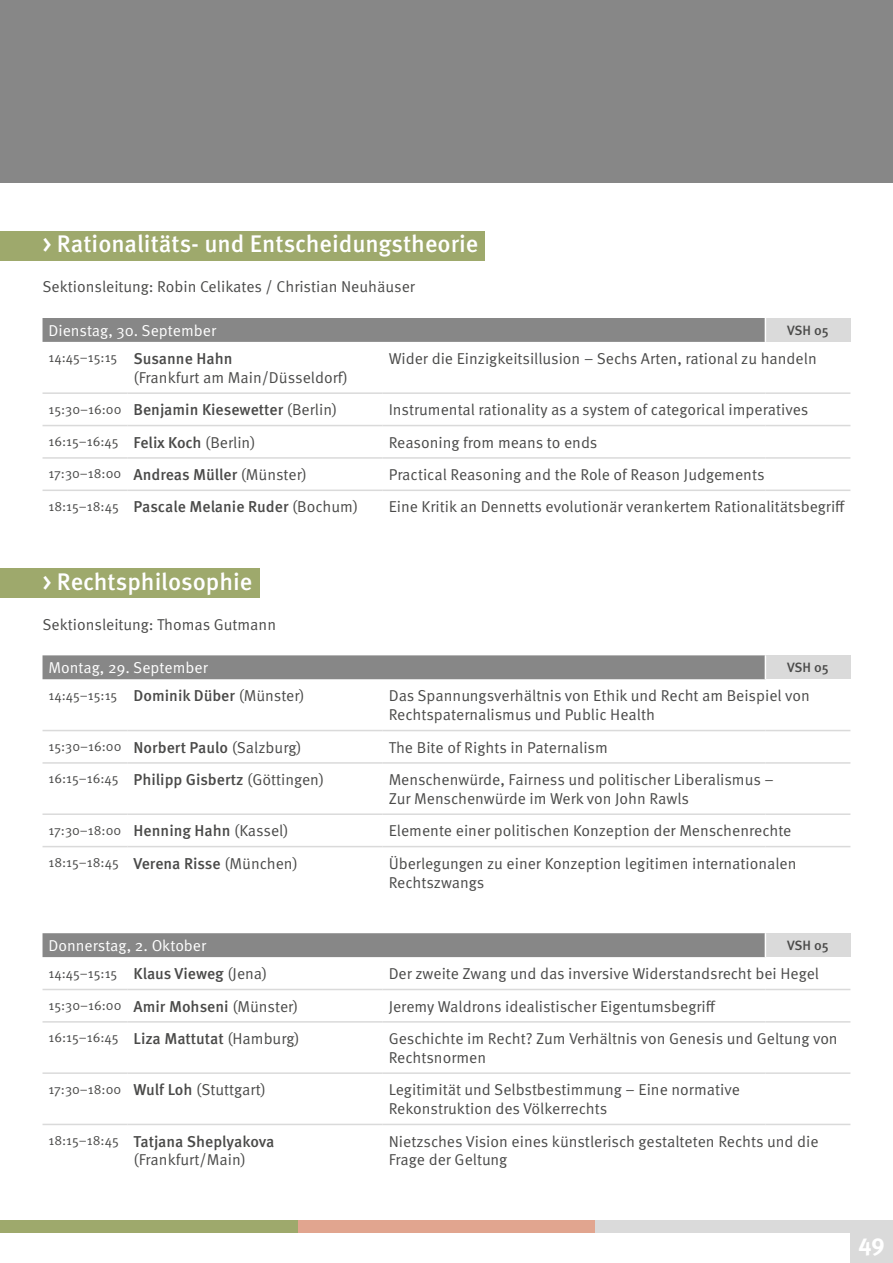
<style>
.page{position:relative;width:893px;height:1263px;background:#fff}
.page>*{position:absolute;margin:0;border:0;box-sizing:border-box;transform-origin:0 0}
.t1{font:500 24px "Meta OT";color:#fff}
.t2{font:700 24px "Meta OT";color:#fff}
.t3{font:15.75px/18.9px "Meta OT";color:#4a4a49}
.t4{font:500 15.75px/18.9px "Meta OT";color:#4a4a49}
.t5{font:15.75px "Meta OT";color:#fff}
.t6{font:13.5px "Meta OT";color:#4a4a49}
.t7{font:500 13.5px "Meta OT";color:#4a4a49}
.s1{font-weight:500;font-size:15.75px}
.s2{font-weight:400;font-size:13.5px}
.s3{font-weight:400}
.s4{font-size:15.75px}
</style>
<div class="page">
<div style="left:850px;top:1220px;width:43px;height:43px;background:#dadada"></div>
<div style="left:0;top:0;width:893px;height:183px;background:#878787"></div>
<div style="left:298px;top:1220px;width:297px;height:13px;background:#e1a58f"></div>
<div style="left:595px;top:1220px;width:298px;height:13px;background:#dadada"></div>
<div style="left:0;top:1220px;width:298px;height:13px;background:#9ea96c"></div>
<div style="left:0;top:568px;width:259px;height:29px;background:#9ea96c"></div>
<div style="left:0;top:231px;width:485px;height:29px;background:#9ea96c"></div>
<div style="left:765px;top:318px;width:85px;height:24px;background:#dadada"></div>
<hr style="left:43px;top:392px;width:85px;height:2px;background:#dadada">
<hr style="left:128px;top:392px;width:255px;height:2px;background:#dadada">
<hr style="left:383px;top:392px;width:382px;height:2px;background:#dadada">
<hr style="left:765px;top:392px;width:85px;height:2px;background:#dadada">
<hr style="left:43px;top:425px;width:85px;height:1px;background:#dadada">
<hr style="left:128px;top:425px;width:255px;height:1px;background:#dadada">
<hr style="left:383px;top:425px;width:382px;height:1px;background:#dadada">
<hr style="left:765px;top:425px;width:85px;height:1px;background:#dadada">
<hr style="left:43px;top:457px;width:85px;height:2px;background:#dadada">
<hr style="left:128px;top:457px;width:255px;height:2px;background:#dadada">
<hr style="left:383px;top:457px;width:382px;height:2px;background:#dadada">
<hr style="left:765px;top:457px;width:85px;height:2px;background:#dadada">
<hr style="left:43px;top:490px;width:85px;height:1px;background:#dadada">
<hr style="left:128px;top:490px;width:255px;height:1px;background:#dadada">
<hr style="left:383px;top:490px;width:382px;height:1px;background:#dadada">
<hr style="left:765px;top:490px;width:85px;height:1px;background:#dadada">
<div style="left:43px;top:318px;width:723px;height:24px;background:#878787"></div>
<div style="left:765px;top:655px;width:85px;height:24px;background:#dadada"></div>
<hr style="left:43px;top:730px;width:85px;height:1px;background:#dadada">
<hr style="left:128px;top:730px;width:255px;height:1px;background:#dadada">
<hr style="left:383px;top:730px;width:382px;height:1px;background:#dadada">
<hr style="left:765px;top:730px;width:85px;height:1px;background:#dadada">
<hr style="left:43px;top:762px;width:85px;height:2px;background:#dadada">
<hr style="left:128px;top:762px;width:255px;height:2px;background:#dadada">
<hr style="left:383px;top:762px;width:382px;height:2px;background:#dadada">
<hr style="left:765px;top:762px;width:85px;height:2px;background:#dadada">
<hr style="left:43px;top:813px;width:85px;height:2px;background:#dadada">
<hr style="left:128px;top:813px;width:255px;height:2px;background:#dadada">
<hr style="left:383px;top:813px;width:382px;height:2px;background:#dadada">
<hr style="left:765px;top:813px;width:85px;height:2px;background:#dadada">
<hr style="left:43px;top:846px;width:85px;height:1px;background:#dadada">
<hr style="left:128px;top:846px;width:255px;height:1px;background:#dadada">
<hr style="left:383px;top:846px;width:382px;height:1px;background:#dadada">
<hr style="left:765px;top:846px;width:85px;height:1px;background:#dadada">
<div style="left:43px;top:655px;width:723px;height:24px;background:#878787"></div>
<div style="left:765px;top:933px;width:85px;height:24px;background:#dadada"></div>
<hr style="left:43px;top:989px;width:85px;height:1px;background:#dadada">
<hr style="left:128px;top:989px;width:255px;height:1px;background:#dadada">
<hr style="left:383px;top:989px;width:382px;height:1px;background:#dadada">
<hr style="left:765px;top:989px;width:85px;height:1px;background:#dadada">
<hr style="left:43px;top:1021px;width:85px;height:1px;background:#dadada">
<hr style="left:128px;top:1021px;width:255px;height:1px;background:#dadada">
<hr style="left:383px;top:1021px;width:382px;height:1px;background:#dadada">
<hr style="left:765px;top:1021px;width:85px;height:1px;background:#dadada">
<hr style="left:43px;top:1072px;width:85px;height:2px;background:#dadada">
<hr style="left:128px;top:1072px;width:255px;height:2px;background:#dadada">
<hr style="left:383px;top:1072px;width:382px;height:2px;background:#dadada">
<hr style="left:765px;top:1072px;width:85px;height:2px;background:#dadada">
<hr style="left:43px;top:1124px;width:85px;height:1px;background:#dadada">
<hr style="left:128px;top:1124px;width:255px;height:1px;background:#dadada">
<hr style="left:383px;top:1124px;width:382px;height:1px;background:#dadada">
<hr style="left:765px;top:1124px;width:85px;height:1px;background:#dadada">
<div style="left:43px;top:933px;width:723px;height:24px;background:#878787"></div>
<h1 class="t1" style="left:43px;top:229px;width:437px">&gt; Rationalitäts- und Entscheidungstheorie</h1>
<p class="t3" style="left:43px;top:277px;width:374px">Sektionsleitung: Robin Celikates / Christian Neuhäuser</p>
<p class="t5" style="left:49px;top:321px;width:169px">Dienstag, 30. September</p>
<p class="t7" style="left:787px;top:322px;width:43px">VSH 05</p>
<p class="t6" style="left:49px;top:349px;width:186px">14:45–15:15 <span class="s1">Susanne Hahn</span></p>
<p class="t3" style="left:134px;top:368px;width:216px">(Frankfurt am Main/Düsseldorf)</p>
<p class="t3" style="left:389px;top:349px;width:430px">Wider die Einzigkeitsillusion – Sechs Arten, rational zu handeln</p>
<p class="t4" style="left:49px;top:401px;width:290px"><span class="s2">15:30–16:00</span> Benjamin Kiesewetter <span class="s3">(Berlin)</span></p>
<p class="t3" style="left:389px;top:401px;width:421px">Instrumental rationality as a system of categorical imperatives</p>
<p class="t6" style="left:49px;top:433px;width:208px">16:15–16:45 <span class="s1">Felix Koch</span> <span class="s4">(Berlin)</span></p>
<p class="t3" style="left:389px;top:433px;width:210px">Reasoning from means to ends</p>
<p class="t4" style="left:49px;top:465px;width:260px"><span class="s2">17:30–18:00</span> Andreas Müller <span class="s3">(Münster)</span></p>
<p class="t3" style="left:389px;top:465px;width:377px">Practical Reasoning and the Role of Reason Judgements</p>
<p class="t4" style="left:49px;top:498px;width:311px"><span class="s2">18:15–18:45</span> Pascale Melanie Ruder <span class="s3">(Bochum)</span></p>
<p class="t3" style="left:389px;top:498px;width:458px">Eine Kritik an Dennetts evolutionär verankertem Rationalitätsbegriff</p>
<h1 class="t1" style="left:43px;top:567px;width:211px">&gt; Rechtsphilosophie</h1>
<p class="t3" style="left:43px;top:615px;width:235px">Sektionsleitung: Thomas Gutmann</p>
<p class="t5" style="left:49px;top:658px;width:161px">Montag, 29. September</p>
<p class="t7" style="left:787px;top:659px;width:43px">VSH 05</p>
<p class="t4" style="left:49px;top:687px;width:258px"><span class="s2">14:45–15:15</span> Dominik Düber <span class="s3">(Münster)</span></p>
<p class="t3" style="left:389px;top:687px;width:423px">Das Spannungsverhältnis von Ethik und Recht am Beispiel von<br>Rechtspaternalismus und Public Health</p>
<p class="t4" style="left:49px;top:738px;width:255px"><span class="s2">15:30–16:00</span> Norbert Paulo <span class="s3">(Salzburg)</span></p>
<p class="t3" style="left:389px;top:738px;width:221px">The Bite of Rights in Paternalism</p>
<p class="t4" style="left:49px;top:770px;width:277px"><span class="s2">16:15–16:45</span> Philipp Gisbertz <span class="s3">(Göttingen)</span></p>
<p class="t3" style="left:389px;top:770px;width:387px">Menschenwürde, Fairness und politischer Liberalismus –<br>Zur Menschenwürde im Werk von John Rawls</p>
<p class="t6" style="left:49px;top:822px;width:242px">17:30–18:00 <span class="s1">Henning Hahn</span> <span class="s4">(Kassel)</span></p>
<p class="t3" style="left:389px;top:822px;width:404px">Elemente einer politischen Konzeption der Menschenrechte</p>
<p class="t6" style="left:49px;top:854px;width:251px">18:15–18:45 <span class="s1">Verena Risse</span> <span class="s4">(München)</span></p>
<p class="t3" style="left:389px;top:854px;width:409px">Überlegungen zu einer Konzeption legitimen internationalen<br>Rechtszwangs</p>
<p class="t5" style="left:49px;top:936px;width:159px">Donnerstag, 2. Oktober</p>
<p class="t7" style="left:787px;top:937px;width:43px">VSH 05</p>
<p class="t6" style="left:49px;top:965px;width:220px">14:45–15:15 <span class="s1">Klaus Vieweg</span> <span class="s4">(Jena)</span></p>
<p class="t3" style="left:389px;top:964px;width:432px">Der zweite Zwang und das inversive Widerstandsrecht bei Hegel</p>
<p class="t6" style="left:49px;top:997px;width:251px">15:30–16:00 <span class="s1">Amir Mohseni</span> <span class="s4">(Münster)</span></p>
<p class="t3" style="left:389px;top:997px;width:329px">Jeremy Waldrons idealistischer Eigentumsbegriff</p>
<p class="t4" style="left:49px;top:1029px;width:253px"><span class="s2">16:15–16:45</span> Liza Mattutat <span class="s3">(Hamburg)</span></p>
<p class="t3" style="left:389px;top:1029px;width:450px">Geschichte im Recht? Zum Verhältnis von Genesis und Geltung von<br>Rechtsnormen</p>
<p class="t6" style="left:49px;top:1081px;width:219px">17:30–18:00 <span class="s1">Wulf Loh</span> <span class="s4">(Stuttgart)</span></p>
<p class="t3" style="left:389px;top:1080px;width:353px">Legitimität und Selbstbestimmung – Eine normative<br>Rekonstruktion des Völkerrechts</p>
<p class="t4" style="left:134px;top:1132px;width:142px;text-indent:-85px"><span class="s2">18:15–18:45</span> Tatjana Sheplyakova <span class="s3">(Frankfurt/Main)</span></p>
<p class="t3" style="left:389px;top:1132px;width:431px">Nietzsches Vision eines künstlerisch gestalteten Rechts und die<br>Frage der Geltung</p>
<h1 class="t2" style="left:858px;top:1227px;width:28px">49</h1>
</div>
